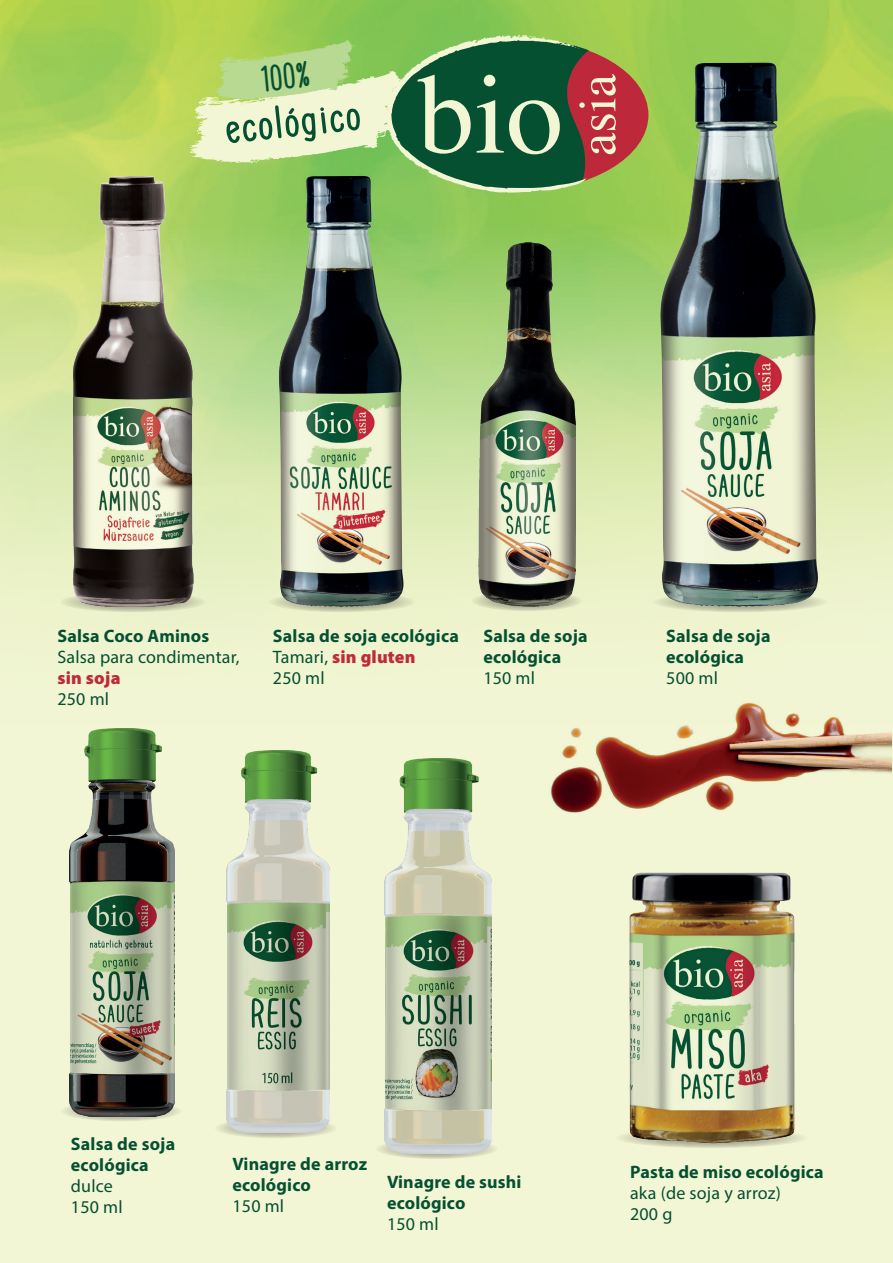
<style>
.page{position:relative;width:893px;height:1263px;background:#f2f6d5}
.page>*{position:absolute;margin:0;border:0;box-sizing:border-box;transform-origin:0 0}
.t1{font:700 52.05px "Cupcake Smiles";color:#065032}
.t2{font:700 37.2px "Cupcake Smiles";color:#065032}
.t3{font:700 18px/21px "Myriad Pro";letter-spacing:.01em;color:#065032}
.t4{font:18px/21px "Myriad Pro";letter-spacing:.01em;color:#065032}
.t5{font:900 18px "Myriad Pro";letter-spacing:.01em;color:#be2c3b}
.s1{font-weight:400}
.s2{font-weight:900;color:#be2c3b}
</style>
<div class="page">
<img style="left:0;top:0;width:893px;height:1142px">
<img style="left:279px;top:193px;width:125px;height:404px">
<svg style="left:189px;top:35px;width:459px;height:158px"></svg>
<img style="left:468px;top:622px;width:424px;height:276px">
<svg style="left:60px;top:1101px;width:123px;height:20px"></svg>
<svg style="left:214px;top:1118px;width:124px;height:20px"></svg>
<svg style="left:615px;top:1128px;width:193px;height:20px"></svg>
<svg style="left:652px;top:592px;width:176px;height:20px"></svg>
<svg style="left:268px;top:592px;width:148px;height:20px"></svg>
<svg style="left:59px;top:592px;width:148px;height:20px"></svg>
<svg style="left:471px;top:591px;width:112px;height:20px"></svg>
<svg style="left:375px;top:1139px;width:123px;height:20px"></svg>
<img style="left:69px;top:729px;width:105px;height:387px">
<img style="left:226px;top:750px;width:104px;height:383px">
<img style="left:385px;top:759px;width:106px;height:394px">
<img style="left:562px;top:825px;width:301px;height:320px">
<img style="left:660px;top:63px;width:158px;height:544px">
<img style="left:31px;top:177px;width:227px;height:430px">
<img style="left:478px;top:243px;width:98px;height:363px">
<h2 class="t2" style="left:260px;top:61px;width:50px;rotate:-6deg">100%</h2>
<h1 class="t1" style="left:223px;top:101px;width:137px;rotate:-6deg">ecológico</h1>
<p class="t3" style="left:57px;top:624px;width:153px">Salsa Coco Aminos</p>
<p class="t4" style="left:57px;top:646px;width:184px">Salsa para condimentar,</p>
<p class="t5" style="left:57px;top:666px;width:65px">sin soja</p>
<p class="t4" style="left:57px;top:688px;width:53px">250 ml</p>
<p class="t3" style="left:273px;top:624px;width:188px">Salsa de soja ecológica<br><span class="s1">Tamari,</span> <span class="s2">sin gluten<br></span><span class="s1">250 ml</span></p>
<p class="t3" style="left:666px;top:624px;width:106px">Salsa de soja ecológica</p>
<p class="t3" style="left:483px;top:624px;width:106px">Salsa de soja ecológica</p>
<p class="t4" style="left:483px;top:667px;width:53px">150 ml</p>
<p class="t4" style="left:666px;top:667px;width:53px">500 ml</p>
<p class="t3" style="left:71px;top:1133px;width:106px">Salsa de soja ecológica</p>
<p class="t4" style="left:71px;top:1175px;width:53px">dulce<br>150 ml</p>
<p class="t3" style="left:232px;top:1153px;width:136px">Vinagre de arroz ecológico</p>
<p class="t4" style="left:232px;top:1195px;width:53px">150 ml</p>
<p class="t3" style="left:387px;top:1171px;width:136px">Vinagre de sushi ecológico</p>
<p class="t4" style="left:387px;top:1213px;width:53px">150 ml</p>
<p class="t3" style="left:630px;top:1160px;width:195px">Pasta de miso ecológica</p>
<p class="t4" style="left:630px;top:1182px;width:152px">aka (de soja y arroz)<br>200 g</p>
</div>
